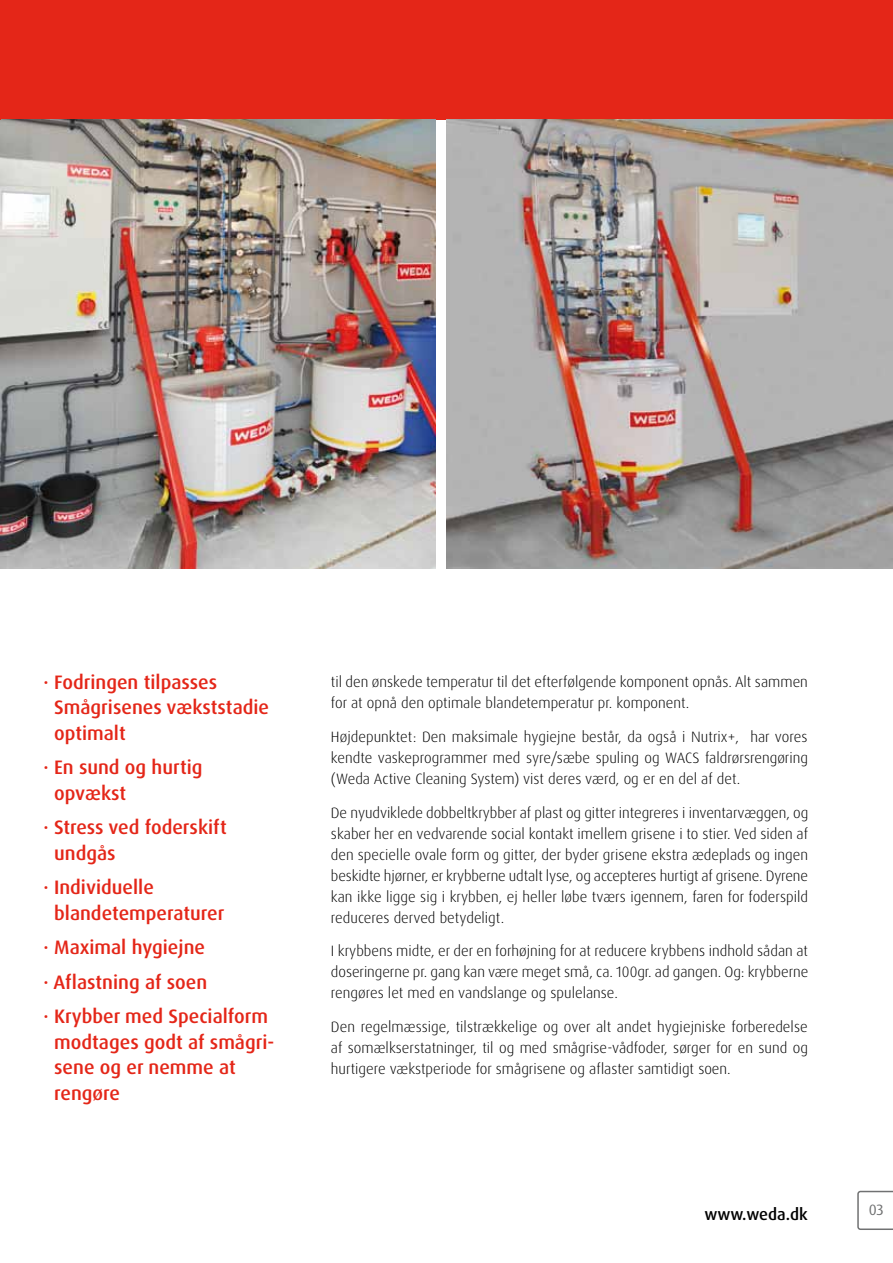
<style>
.page{position:relative;width:893px;height:1263px;background:#fff}
.page>*{position:absolute;margin:0;border:0;box-sizing:border-box;transform-origin:0 0}
.t1{font:500 19.5px/25.5px "Dax OT";color:#e42618}
.t2{font:500 16.5px "Dax OT";color:#000}
.t3{font:300 15px/21px "Dax OT";color:#000;text-align:justify}
.t4{font:15px "Dax OT";color:#707172}
</style>
<div class="page">
<div style="left:0;top:0;width:893px;height:119px;background:#e42618"></div>
<img style="left:0;top:119px;width:436px;height:449px">
<img style="left:446px;top:119px;width:447px;height:449px">
<svg style="left:857px;top:1190px;width:36px;height:40px"></svg>
<h1 class="t1" style="left:54px;top:669px;width:216px;text-indent:-11px">· Fodringen tilpasses<br>Smågrisenes vækststadie optimalt</h1>
<h1 class="t1" style="left:54px;top:755px;width:150px;text-indent:-11px">· En sund og hurtig opvækst</h1>
<h1 class="t1" style="left:54px;top:815px;width:174px;text-indent:-11px">· Stress ved foderskift undgås</h1>
<h1 class="t1" style="left:54px;top:875px;width:172px;text-indent:-11px">· Individuelle blandetemperaturer</h1>
<h1 class="t1" style="left:44px;top:930px;width:226px;line-height:34.5px">· Maximal hygiejne<br>· Aflastning af soen<br>· Krybber med Specialform</h1>
<h1 class="t1" style="left:54px;top:1029px;width:222px">modtages godt af smågri&shy;sene og er nemme at rengøre</h1>
<p class="t3" style="left:331px;top:672px;width:478px">til den ønskede temperatur til det efterfølgende komponent opnås. Alt sammen for at opnå den optimale blandetemperatur pr. komponent.</p>
<p class="t3" style="left:331px;top:726px;width:479px">Højdepunktet: Den maksimale hygiejne består, da også i Nutrix+, har vores kendte vaskeprogrammer med syre/sæbe spuling og WACS faldrørsrengøring (Weda Active Cleaning System) vist deres værd, og er en del af det.</p>
<p class="t3" style="left:331px;top:802px;width:479px">De nyudviklede dobbeltkrybber af plast og gitter integreres i inventarvæggen, og skaber her en vedvarende social kontakt imellem grisene i to stier. Ved siden af den specielle ovale form og gitter, der byder grisene ekstra ædeplads og ingen beskidte hjørner, er krybberne udtalt lyse, og accepteres hurtigt af grisene. Dyrene kan ikke ligge sig i krybben, ej heller løbe tværs igennem, faren for foderspild reduceres derved betydeligt.</p>
<p class="t3" style="left:331px;top:941px;width:479px">I krybbens midte, er der en forhøjning for at reducere krybbens indhold sådan at doseringerne pr. gang kan være meget små, ca. 100gr. ad gangen. Og: krybberne rengøres let med en vandslange og spulelanse.</p>
<p class="t3" style="left:331px;top:1017px;width:478px">Den regelmæssige, tilstrækkelige og over alt andet hygiejniske forberedelse af somælkserstatninger, til og med smågrise-vådfoder, sørger for en sund og hurtigere vækstperiode for smågrisene og aflaster samtidigt soen.</p>
<p class="t2" style="left:704px;top:1203px;width:105px">www.weda.dk</p>
<p class="t4" style="left:869px;top:1200px;width:16px">03</p>
</div>
